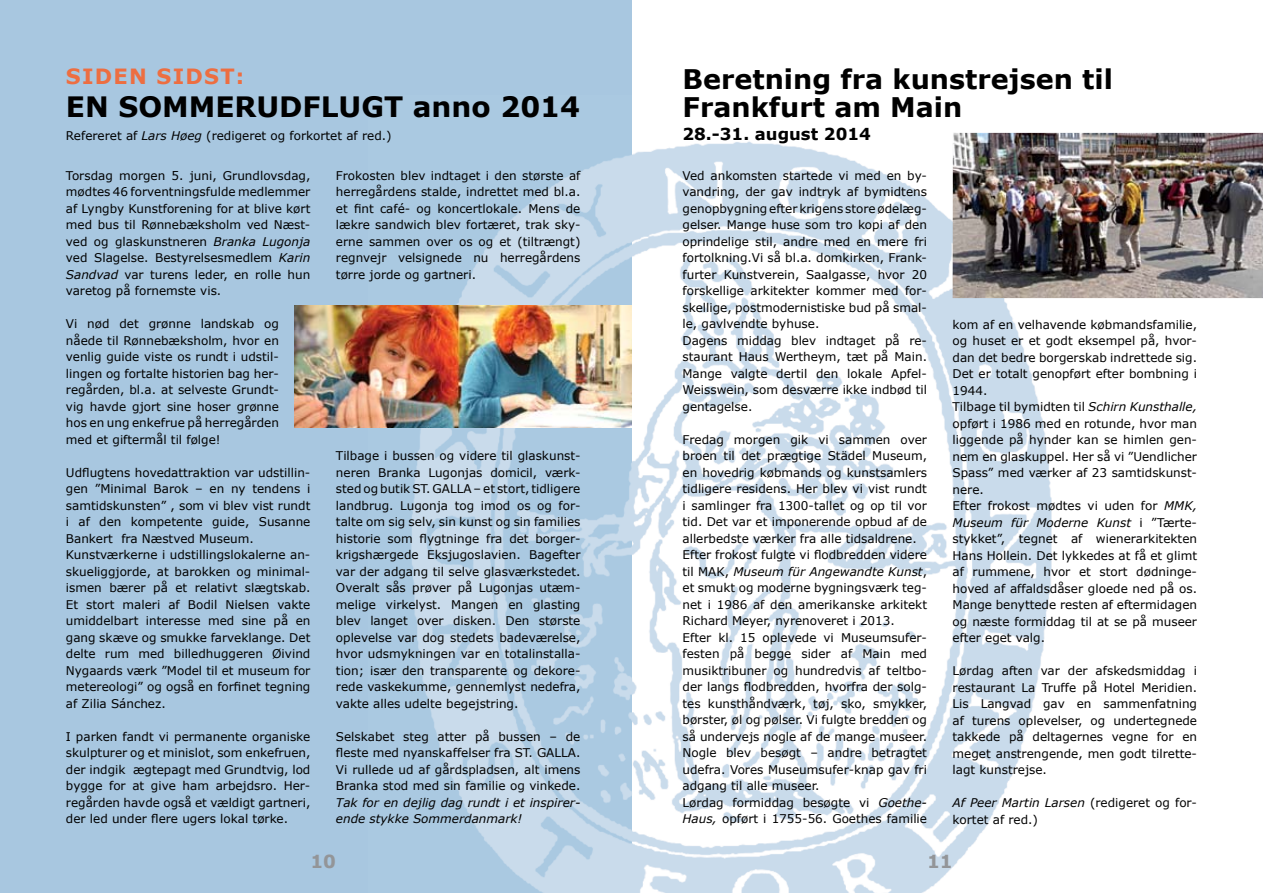
<style>
.page{position:relative;width:1263px;height:893px;background:#fff}
.page>*{position:absolute;margin:0;border:0;box-sizing:border-box;transform-origin:0 0}
.t1{font:700 28.05px "Verdana";color:#000}
.t2{font:700 27px/28.5px "Verdana";color:#000}
.t3{font:700 21px "Verdana";letter-spacing:.06em;color:#ed6e41}
.t4{font:700 18px "Verdana";color:#939598}
.t5{font:700 16.5px "Verdana";color:#000}
.t6{font:12px/16.5px "Verdana";color:#000;text-align:justify}
.t7{font:italic 12px/16.5px "Verdana";color:#000}
.s1{font-style:italic}
</style>
<div class="page">
<img style="left:631px;top:101px;width:434px;height:792px">
<div style="left:0;top:0;width:631px;height:893px;background:#a8c7e0"></div>
<img style="left:368px;top:155px;width:263px;height:738px">
<img style="left:295px;top:306px;width:336px;height:121px">
<img style="left:953px;top:133px;width:310px;height:165px">
<h3 class="t3" style="left:66px;top:63px;width:180px">SIDEN SIDST:</h3>
<h1 class="t1" style="left:66px;top:89px;width:516px">EN SOMMERUDFLUGT anno 2014</h1>
<p class="t6" style="left:66px;top:127px;width:327px">Refereret af <span class="s1">Lars Høeg</span> (redigeret og forkortet af red.)</p>
<p class="t6" style="left:66px;top:167px;width:246px">Torsdag morgen 5. juni, Grundlovsdag, mødtes 46 forventningsfulde medlemmer af Lyngby Kunstforening for at blive kørt med bus til Rønnebæksholm ved Næst&shy;ved og glaskunstneren <span class="s1">Branka Lugonja </span>ved Slagelse. Bestyrelsesmedlem <span class="s1">Karin Sandvad</span> var turens leder, en rolle hun varetog på fornemste vis.</p>
<p class="t6" style="left:66px;top:316px;width:215px">Vi nød det grønne landskab og nåede til Rønnebæksholm, hvor en venlig guide viste os rundt i udstil&shy;lingen og fortalte historien bag her&shy;regården, bl.a. at selveste Grundt&shy;vig havde gjort sine hoser grønne hos en ung enkefrue på herregården med et giftermål til følge!</p>
<p class="t6" style="left:66px;top:464px;width:246px;text-align:left">Udflugtens hovedattraktion var udstillin&shy;gen ”Minimal Barok – en ny tendens i samtidskunsten” , som vi blev vist rundt i af den kompetente guide, Susanne Bankert fra Næstved Museum.<br>Kunstværkerne i udstillingslokalerne an&shy;skueliggjorde, at barokken og minimal&shy;ismen bærer på et relativt slægtskab.<br>Et stort maleri af Bodil Nielsen vakte umiddelbart interesse med sine på en gang skæve og smukke farveklange. Det delte rum med billedhuggeren Øivind Nygaards værk ”Model til et museum for metereologi” og også en forfinet tegning af Zilia Sánchez.</p>
<p class="t6" style="left:66px;top:728px;width:246px">I parken fandt vi permanente organiske skulpturer og et minislot, som enkefruen, der indgik ægtepagt med Grundtvig, lod bygge for at give ham arbejdsro. Her&shy;regården havde også et vældigt gartneri, der led under flere ugers lokal tørke.</p>
<p class="t6" style="left:336px;top:167px;width:246px">Frokosten blev indtaget i den største af herregårdens stalde, indrettet med bl.a. et fint café- og koncertlokale. Mens de lækre sandwich blev fortæret, trak sky&shy;erne sammen over os og et (tiltrængt) regnvejr velsignede nu herregårdens tørre jorde og gartneri.</p>
<p class="t6" style="left:336px;top:448px;width:246px">Tilbage i bussen og videre til glaskunst&shy;neren Branka Lugonjas domicil, værk&shy;sted og butik ST. GALLA – et stort, tidligere landbrug. Lugonja tog imod os og for&shy;talte om sig selv, sin kunst og sin families historie som flygtninge fra det borger&shy;krigshærgede Eksjugoslavien. Bagefter var der adgang til selve glasværkstedet.<br>Overalt sås prøver på Lugonjas utæm&shy;melige virkelyst. Mangen en glasting blev langet over disken. Den største oplevelse var dog stedets badeværelse, hvor udsmykningen var en totalinstalla&shy;tion; især den transparente og dekore&shy;rede vaskekumme, gennemlyst nedefra, vakte alles udelte begejstring.</p>
<p class="t6" style="left:336px;top:728px;width:246px">Selskabet steg atter på bussen – de fleste med nyanskaffelser fra ST. GALLA.<br>Vi rullede ud af gårdspladsen, alt imens Branka stod med sin familie og vinkede.</p>
<p class="t7" style="left:336px;top:794px;width:246px">Tak for en dejlig dag rundt i et inspirer&shy;ende stykke Sommerdanmark!</p>
<h2 class="t2" style="left:682px;top:65px;width:432px">Beretning fra kunstrejsen til<br>Frankfurt am Main</h2>
<h3 class="t5" style="left:682px;top:123px;width:190px">28.-31. august 2014</h3>
<p class="t6" style="left:682px;top:167px;width:246px;text-align:left">Ved ankomsten startede vi med en by&shy;vandring, der gav indtryk af bymidtens genopbygning efter krigens store ødelæg&shy;gelser. Mange huse som tro kopi af den oprindelige stil, andre med en mere fri fortolkning.Vi så bl.a. domkirken, Frank&shy;furter Kunstverein, Saalgasse, hvor 20 forskellige arkitekter kommer med for&shy;skellige, postmodernistiske bud på smal&shy;le, gavlvendte byhuse.<br>Dagens middag blev indtaget på re&shy;staurant Haus Wertheym, tæt på Main.<br>Mange valgte dertil den lokale Apfel-Weisswein, som desværre ikke indbød til gentagelse.</p>
<p class="t6" style="left:682px;top:431px;width:246px;text-align:left">Fredag morgen gik vi sammen over broen til det prægtige Städel Museum, en hovedrig købmands og kunstsamlers tidligere residens. Her blev vi vist rundt i samlinger fra 1300-tallet og op til vor tid. Det var et imponerende opbud af de allerbedste værker fra alle tidsaldrene.<br>Efter frokost fulgte vi flodbredden videre til MAK, <span class="s1">Museum für Angewandte Kunst</span>, et smukt og moderne bygningsværk teg&shy;net i 1986 af den amerikanske arkitekt Richard Meyer, nyrenoveret i 2013.<br>Efter kl. 15 oplevede vi Museumsufer&shy;festen på begge sider af Main med musiktribuner og hundredvis af teltbo&shy;der langs flodbredden, hvorfra der solg&shy;tes kunsthåndværk, tøj, sko, smykker, børster, øl og pølser. Vi fulgte bredden og så undervejs nogle af de mange museer.<br>Nogle blev besøgt – andre betragtet udefra. Vores Museumsufer-knap gav fri adgang til alle museer.<br>Lørdag formiddag besøgte vi <span class="s1">Goethe-Haus,</span> opført i 1755-56. Goethes familie</p>
<p class="t6" style="left:952px;top:316px;width:246px;text-align:left">kom af en velhavende købmandsfamilie, og huset er et godt eksempel på, hvor&shy;dan det bedre borgerskab indrettede sig.<br>Det er totalt genopført efter bombning i 1944.<br>Tilbage til bymidten til <span class="s1">Schirn Kunsthalle, </span>opført i 1986 med en rotunde, hvor man liggende på hynder kan se himlen gen&shy;nem en glaskuppel. Her så vi ”Uendlicher Spass” med værker af 23 samtidskunst&shy;nere.<br>Efter frokost mødtes vi uden for <span class="s1">MMK, Museum für Moderne Kunst</span> i ”Tærte&shy;stykket”, tegnet af wienerarkitekten Hans Hollein. Det lykkedes at få et glimt af rummene, hvor et stort dødninge&shy;hoved af affaldsdåser gloede ned på os.<br>Mange benyttede resten af eftermidagen og næste formiddag til at se på museer efter eget valg.</p>
<p class="t6" style="left:952px;top:663px;width:246px">Lørdag aften var der afskedsmiddag i restaurant La Truffe på Hotel Meridien.<br>Lis Langvad gav en sammenfatning af turens oplevelser, og undertegnede takkede på deltagernes vegne for en meget anstrengende, men godt tilrette&shy;lagt kunstrejse.</p>
<p class="t6" style="left:952px;top:795px;width:246px"><span class="s1">Af Peer Martin Larsen</span> (redigeret og for&shy;kortet af red.)</p>
<h3 class="t4" style="left:310px;top:850px;width:27px">10</h3>
<h3 class="t4" style="left:927px;top:850px;width:27px">11</h3>
</div>
